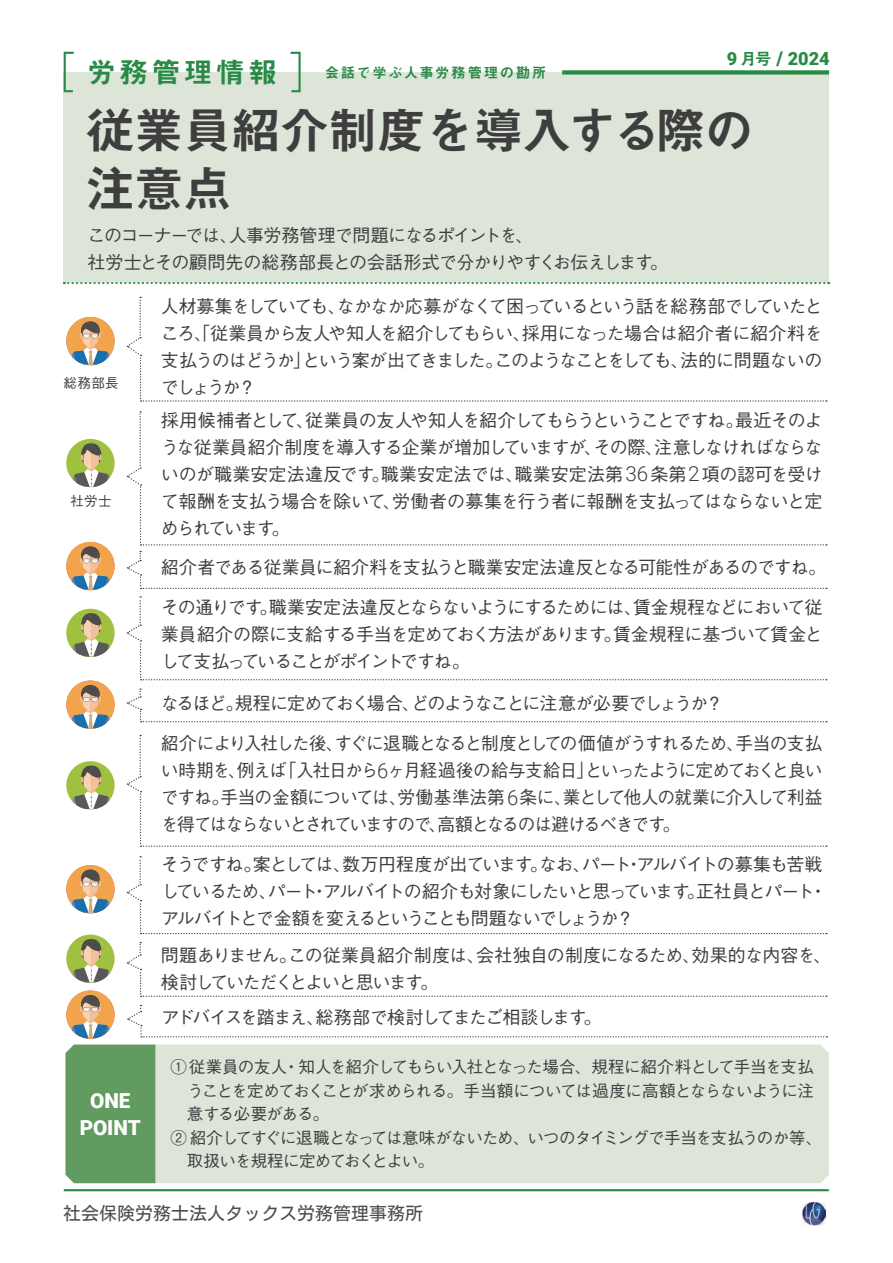
<style>
.page{position:relative;width:893px;height:1263px;background:#fff}
.page>*{position:absolute;margin:0;border:0;box-sizing:border-box;transform-origin:0 0}
.t1{font:49.5px/58.5px "Midashi Go Pr 6 N MB31 90 msp RKSJ H";letter-spacing:-.02em;color:#3e3e3f}
.t2{font:28.8px "Midashi Go Pr 6 N MB31 90 msp RKSJ H";letter-spacing:.115em;color:#298a46}
.t3{font:900 20.7px/27px "Roboto";letter-spacing:-.005em;color:#fff;text-align:center}
.t4{font:900 18.15px "Roboto";color:#298a46}
.t5{font:18px/27px "Gothic BBB Pr 6 N Medium 90 msp RKSJ H";letter-spacing:-.07em;color:#3e3e3f;text-align:justify}
.t6{font:18px/27px "Gothic BBB Pr 6 N Medium 90 msp RKSJ H";letter-spacing:-.05em;color:#3e3e3f}
.t7{font:18px "Gothic BBB Pr 6 N Medium 90 msp RKSJ H";letter-spacing:-.045em;color:#3e3e3f}
.t8{font:18px "Gothic BBB Pr 6 N Medium 90 msp RKSJ H";letter-spacing:-.1em;color:#3e3e3f}
.t9{font:18px "Gothic BBB Pr 6 N Medium 90 msp RKSJ H";letter-spacing:-.09em;color:#3e3e3f}
.t10{font:18px "Motoya L Cedar W3 90 ms RKSJ H";color:#4c4d4e}
.t11{font:16.5px/23.4px "Gothic BBB Pr 6 N Medium 90 msp RKSJ H";letter-spacing:-.055em;color:#3e3e3f}
.t12{font:14.4px "Midashi Go Pr 6 N MB31 90 msp RKSJ H";letter-spacing:.115em;color:#298a46}
.t13{font:13.5px "Gothic BBB Pr 6 N Medium 90 msp RKSJ H";letter-spacing:.025em;color:#3e3e3f}
.s1{font-family:"Midashi Go Pr 6 N MB31 90 msp RKSJ H";font-weight:400;font-size:16.5px}
.s2{font-size:18.9px}
.s3{font-family:"Roboto";font-weight:300;font-size:20.7px}
</style>
<div class="page">
<img style="left:802px;top:1202px;width:23px;height:23px">
<svg style="left:127px;top:942px;width:700px;height:55px"></svg>
<div style="left:64px;top:73px;width:765px;height:210px;background:#dce5d8"></div>
<svg style="left:64px;top:282px;width:765px;height:2px"></svg>
<div style="left:562px;top:70px;width:267px;height:5px;background:#298a46"></div>
<svg style="left:63px;top:51px;width:13px;height:42px"></svg>
<svg style="left:288px;top:51px;width:14px;height:42px"></svg>
<hr style="left:64px;top:1189px;width:765px;height:2px;background:#298a46">
<div style="left:155px;top:1045px;width:674px;height:138px;background:#dce5d8"></div>
<svg style="left:127px;top:297px;width:700px;height:105px"></svg>
<svg style="left:127px;top:689px;width:700px;height:33px"></svg>
<svg style="left:127px;top:735px;width:700px;height:112px"></svg>
<svg style="left:127px;top:856px;width:700px;height:78px"></svg>
<svg style="left:127px;top:1005px;width:700px;height:32px"></svg>
<div style="left:65px;top:1045px;width:90px;height:138px;background:#619b60"></div>
<svg style="left:127px;top:411px;width:700px;height:178px"></svg>
<svg style="left:127px;top:596px;width:700px;height:84px"></svg>
<div style="left:66px;top:317px;width:49px;height:48px;background:#f1a44b;border-radius:50%"></div>
<svg style="left:72px;top:322px;width:37px;height:43px"></svg>
<div style="left:66px;top:542px;width:49px;height:48px;background:#f1a44b;border-radius:50%"></div>
<svg style="left:72px;top:547px;width:37px;height:43px"></svg>
<div style="left:66px;top:681px;width:49px;height:48px;background:#f1a44b;border-radius:50%"></div>
<svg style="left:72px;top:685px;width:37px;height:43px"></svg>
<div style="left:66px;top:865px;width:49px;height:48px;background:#f1a44b;border-radius:50%"></div>
<svg style="left:72px;top:870px;width:37px;height:43px"></svg>
<div style="left:66px;top:991px;width:49px;height:48px;background:#f1a44b;border-radius:50%"></div>
<svg style="left:72px;top:995px;width:37px;height:43px"></svg>
<svg style="left:66px;top:439px;width:49px;height:48px"></svg>
<svg style="left:69px;top:442px;width:44px;height:45px"></svg>
<svg style="left:66px;top:609px;width:49px;height:48px"></svg>
<svg style="left:69px;top:611px;width:44px;height:46px"></svg>
<svg style="left:66px;top:761px;width:49px;height:49px"></svg>
<svg style="left:69px;top:764px;width:44px;height:45px"></svg>
<svg style="left:66px;top:935px;width:49px;height:48px"></svg>
<svg style="left:69px;top:937px;width:44px;height:45px"></svg>
<p class="t4" style="left:727px;top:48px;width:104px">9 <span class="s1">月号</span> <span class="s2">/</span> 2024</p>
<h2 class="t2" style="left:87px;top:62px;width:191px">労務管理情報</h2>
<p class="t12" style="left:325px;top:67px;width:223px">会話で学ぶ人事労務管理の勘所</p>
<h1 class="t1" style="left:86px;top:108px;width:669px">従業員紹介制度を導入する際の注意点</h1>
<p class="t6" style="left:88px;top:224px;width:582px">このコーナーでは、人事労務管理で問題になるポイントを、<br>社労士とその顧問先の総務部長との会話形式で分かりやすくお伝えします。</p>
<p class="t13" style="left:63px;top:378px;width:57px">総務部長</p>
<p class="t13" style="left:71px;top:496px;width:42px">社労士</p>
<p class="t3" style="left:80px;top:1087px;width:63px">ONE<br>POINT</p>
<p class="t5" style="left:161px;top:295px;width:663px">人材募集をしていても、なかなか応募がなくて困っているという話を総務部でしていたところ、「従業員から友人や知人を紹介してもらい、採用になった場合は紹介者に紹介料を支払うのはどうか」という案が出てきました。このようなことをしても、法的に問題ないのでしょうか？</p>
<p class="t5" style="left:161px;top:409px;width:663px">採用候補者として、従業員の友人や知人を紹介してもらうということですね。最近そのような従業員紹介制度を導入する企業が増加していますが、その際、注意しなければならないのが職業安定法違反です。職業安定法では、職業安定法第<span class="s3">36</span>条第<span class="s3">2</span>項の認可を受けて報酬を支払う場合を除いて、労働者の募集を行う者に報酬を支払ってはならないと定められています。</p>
<p class="t7" style="left:161px;top:560px;width:667px">紹介者である従業員に紹介料を支払うと職業安定法違反となる可能性があるのですね。</p>
<p class="t5" style="left:161px;top:596px;width:663px">その通りです。職業安定法違反とならないようにするためには、賃金規程などにおいて従業員紹介の際に支給する手当を定めておく方法があります。賃金規程に基づいて賃金として支払っていることがポイントですね。</p>
<p class="t8" style="left:161px;top:696px;width:564px">なるほど。規程に定めておく場合、どのようなことに注意が必要でしょうか？</p>
<p class="t5" style="left:161px;top:732px;width:663px">紹介により入社した後、すぐに退職となると制度としての価値がうすれるため、手当の支払い時期を、例えば「入社日から<span class="s3">6</span>ヶ月経過後の給与支給日」といったように定めておくと良いですね。手当の金額については、労働基準法第 <span class="s3">6</span>条に、業として他人の就業に介入して利益を得てはならないとされていますので、高額となるのは避けるべきです。</p>
<p class="t5" style="left:161px;top:854px;width:667px;text-align:left">そうですね。案としては、数万円程度が出ています。なお、パート・アルバイトの募集も苦戦しているため、パート・アルバイトの紹介も対象にしたいと思っています。正社員とパート・アルバイトとで金額を変えるということも問題ないでしょうか？</p>
<p class="t5" style="left:161px;top:944px;width:672px">問題ありません。この従業員紹介制度は、会社独自の制度になるため、効果的な内容を、検討していただくとよいと思います。</p>
<p class="t9" style="left:161px;top:1011px;width:442px">アドバイスを踏まえ、総務部で検討してまたご相談します。</p>
<p class="t11" style="left:170px;top:1058px;width:653px">① 従業員の友人・知人を紹介してもらい入社となった場合、規程に紹介料として手当を支払　うことを定めておくことが求められる。手当額については過度に高額とならないように注　意する必要がある。<br>② 紹介してすぐに退職となっては意味がないため、いつのタイミングで手当を支払うのか等、　取扱いを規程に定めておくとよい。</p>
<p class="t10" style="left:63px;top:1204px;width:361px">社会保険労務士法人タックス労務管理事務所</p>
</div>
